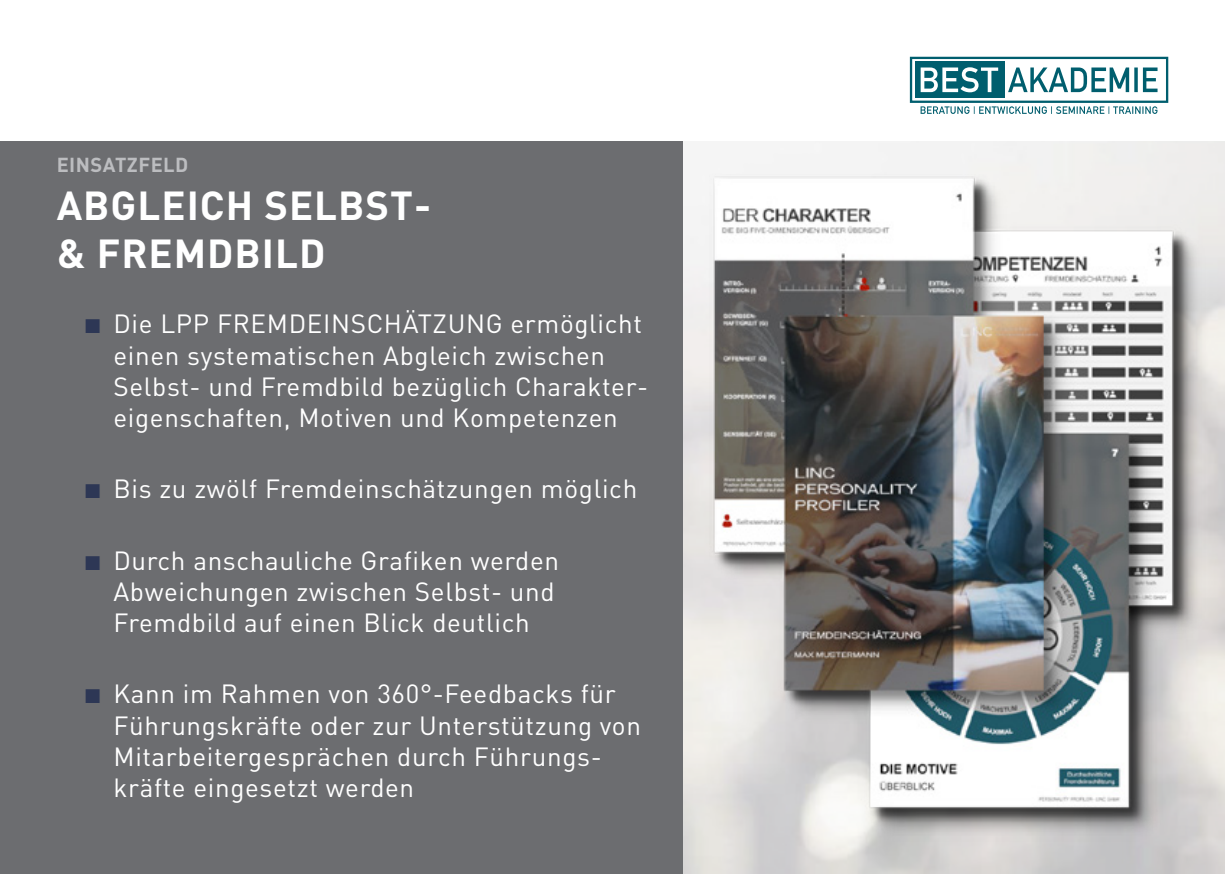
<style>
.page{position:relative;width:1225px;height:874px;background:#fff}
.page>*{position:absolute;margin:0;border:0;box-sizing:border-box;transform-origin:0 0}
.t1{font:700 40px/48px "DIN";letter-spacing:.025em;color:#fff}
.t2{font:26px/31.2px "DIN";letter-spacing:.025em;color:#fff}
.t3{font:700 20px "DIN";letter-spacing:.025em;color:#bcbdc0}
.s1{color:#2d3755}
</style>
<div class="page">
<div style="left:910px;top:57px;width:258px;height:46px;background:#fff;border:2px solid #005e6e"></div>
<div style="left:915px;top:62px;width:89px;height:36px;background:#005e6e"></div>
<svg style="left:1008px;top:67px;width:149px;height:25px"></svg>
<svg style="left:920px;top:67px;width:78px;height:25px"></svg>
<svg style="left:920px;top:106px;width:237px;height:8px"></svg>
<div style="left:1px;top:142px;width:682px;height:731px;background:#6c6d70"></div>
<img style="left:709px;top:174px;width:504px;height:667px">
<p class="t3" style="left:57px;top:152px;width:133px">EINSATZFELD</p>
<h1 class="t1" style="left:57px;top:180px;width:376px">ABGLEICH SELBST-&amp; FREMDBILD</h1>
<p class="t2" style="left:113px;top:307px;width:536px;text-indent:-28px"><span class="s1">■</span> Die LPP FREMDEINSCHÄTZUNG ermöglicht einen systematischen Abgleich zwischen Selbst- und Fremdbild bezüglich Charakter&shy;eigenschaften, Motiven und Kompetenzen</p>
<p class="t2" style="left:85px;top:472px;width:554px"><span class="s1">■</span> Bis zu zwölf Fremdeinschätzungen möglich</p>
<p class="t2" style="left:113px;top:543px;width:447px;text-indent:-28px"><span class="s1">■</span> Durch anschauliche Grafiken werden<br>Abweichungen zwischen Selbst- und<br>Fremdbild auf einen Blick deutlich</p>
<p class="t2" style="left:113px;top:677px;width:529px;text-indent:-28px"><span class="s1">■</span> Kann im Rahmen von 360°-Feedbacks für Führungskräfte oder zur Unterstützung von Mitarbeitergesprächen durch Führungs&shy;kräfte eingesetzt werden</p>
</div>
